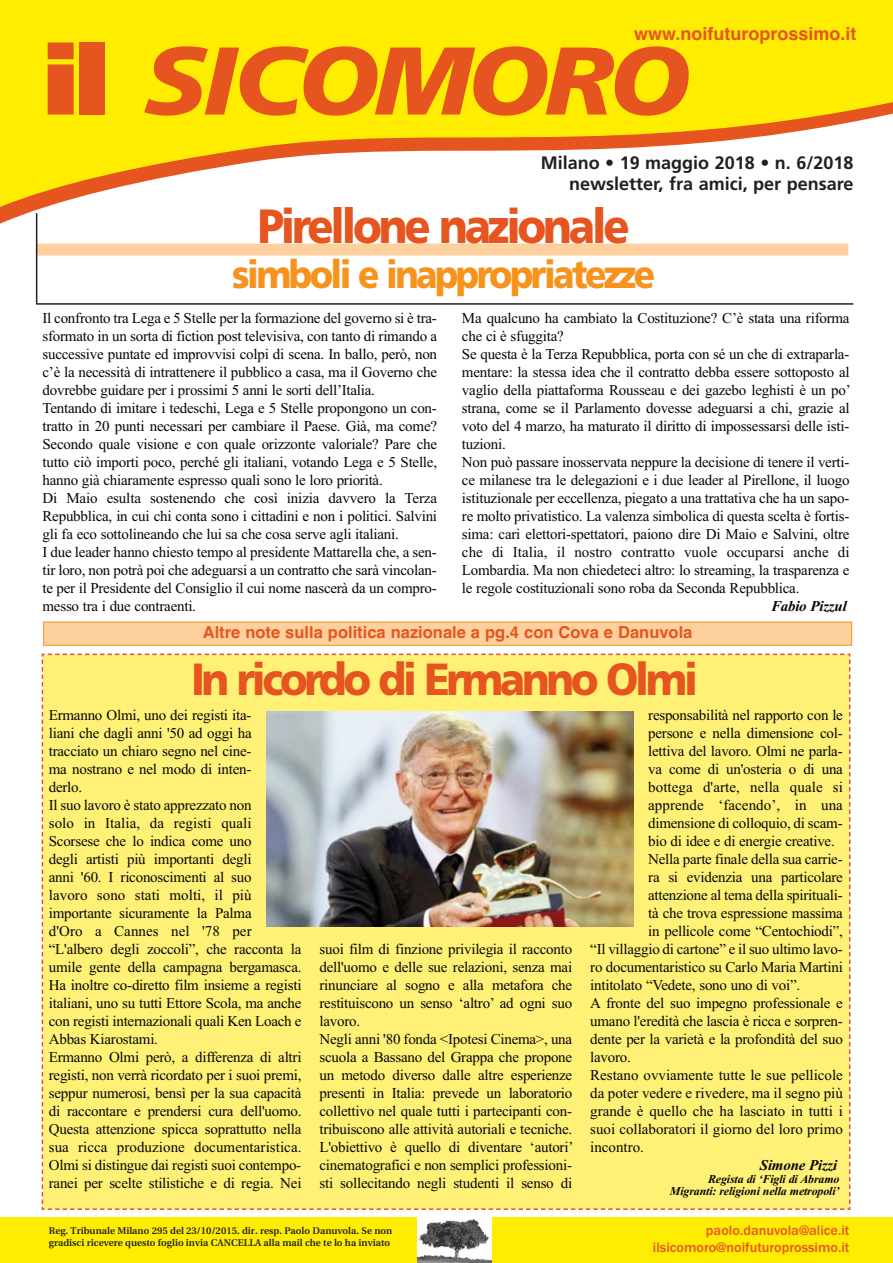
<style>
.page{position:relative;width:893px;height:1263px;background:#fff}
.page>*{position:absolute;margin:0;border:0;box-sizing:border-box;transform-origin:0 0}
.t1{font:italic 900 96px "Frutiger";letter-spacing:-.035em;color:#e6551f;scale:1.07 1}
.t2{font:900 48px "Frutiger";letter-spacing:-.075em;color:#e6551f;scale:.9 1}
.t3{font:900 45px "Frutiger";letter-spacing:-.08em;color:#e6551f;scale:.92 1}
.t4{font:900 39px "Frutiger";letter-spacing:-.075em;color:#f7931d;scale:.9 1}
.t5{font:700 18px/21.6px "Frutiger";color:#231f20;text-align:right}
.t6{font:700 18px "Helvetica";color:#e6551f}
.t7{font:700 16.5px "Helvetica";color:#e6551f}
.t8{font:15px/18px "Times New Roman";letter-spacing:-.015em;color:#070504}
.t9{font:15px "Times New Roman";letter-spacing:.005em;color:#070504}
.t10{font:italic 700 15px "Times New Roman";letter-spacing:-.015em;color:#070504}
.t11{font:500 14.25px/17.1px "Franklin Gothic";color:#e6551f;text-align:right}
.t12{font:italic 700 12px/12px "Times New Roman";letter-spacing:-.015em;color:#070504;text-align:right}
.t13{font:600 9.75px/11.7px "Utopia";color:#231f20}
.s1{font-style:normal}
</style>
<div class="page">
<div style="left:37px;top:244px;width:811px;height:12px;background:#fdd09e"></div>
<svg style="left:0;top:0;width:893px;height:207px;fill:#ffed01"></svg>
<div style="left:0;top:1217px;width:893px;height:46px;background:#ffed01"></div>
<img style="left:417px;top:1217px;width:74px;height:46px">
<hr style="left:36px;top:213px;width:1px;height:91px;background:#231f20">
<hr style="left:36px;top:303px;width:817px;height:2px;background:#231f20">
<div style="left:41px;top:653px;width:810px;height:557px;background:#fff176"></div>
<img style="left:267px;top:711px;width:366px;height:215px">
<div style="left:44px;top:622px;width:807px;height:23px;background:#fdd09e"></div>
<div style="left:43px;top:622px;width:809px;height:24px;border:1px solid #f7931d"></div>
<p class="t6" style="left:634px;top:23px;width:224px">www.noifuturoprossimo.it</p>
<h1 class="t1" style="left:42px;top:43px;width:606px"><span class="s1">il</span> SICOMORO</h1>
<p class="t5" style="left:541px;top:153px;width:314px">Milano • 19 maggio 2018 • n. 6/2018 newsletter, fra amici, per pensare</p>
<h2 class="t2" style="left:258px;top:207px;width:415px">Pirellone nazionale</h2>
<h3 class="t4" style="left:232px;top:259px;width:472px">simboli e inappropriatezze</h3>
<p class="t8" style="left:43px;top:309px;width:396px">Il confronto tra Lega e 5 Stelle per la formazione del governo si è tra&shy;sformato in un sorta di fiction post televisiva, con tanto di rimando a successive puntate ed improvvisi colpi di scena. In ballo, però, non c’è la necessità di intrattenere il pubblico a casa, ma il Governo che dovrebbe guidare per i prossimi 5 anni le sorti dell’Italia.<br>Tentando di imitare i tedeschi, Lega e 5 Stelle propongono un con&shy;tratto in 20 punti necessari per cambiare il Paese. Già, ma come?<br>Secondo quale visione e con quale orizzonte valoriale? Pare che tutto ciò importi poco, perché gli italiani, votando Lega e 5 Stelle, hanno già chiaramente espresso quali sono le loro priorità.<br>Di Maio esulta sostenendo che così inizia davvero la Terza Repubblica, in cui chi conta sono i cittadini e non i politici. Salvini gli fa eco sottolineando che lui sa che cosa serve agli italiani.<br>I due leader hanno chiesto tempo al presidente Mattarella che, a sen&shy;tir loro, non potrà poi che adeguarsi a un contratto che sarà vincolan&shy;te per il Presidente del Consiglio il cui nome nascerà da un compro&shy;messo tra i due contraenti.</p>
<p class="t8" style="left:462px;top:309px;width:390px">Ma qualcuno ha cambiato la Costituzione? C’è stata una riforma che ci è sfuggita?<br>Se questa è la Terza Repubblica, porta con sé un che di extraparla&shy;mentare: la stessa idea che il contratto debba essere sottoposto al vaglio della piattaforma Rousseau e dei gazebo leghisti è un po’ strana, come se il Parlamento dovesse adeguarsi a chi, grazie al voto del 4 marzo, ha maturato il diritto di impossessarsi delle isti&shy;tuzioni.<br>Non può passare inosservata neppure la decisione di tenere il verti&shy;ce milanese tra le delegazioni e i due leader al Pirellone, il luogo istituzionale per eccellenza, piegato a una trattativa che ha un sapo&shy;re molto privatistico. La valenza simbolica di questa scelta è fortis&shy;sima: cari elettori-spettatori, paiono dire Di Maio e Salvini, oltre che di Italia, il nostro contratto vuole occuparsi anche di Lombardia. Ma non chiedeteci altro: lo streaming, la trasparenza e le regole costituzionali sono roba da Seconda Repubblica.</p>
<p class="t10" style="left:771px;top:597px;width:77px">Fabio Pizzul</p>
<p class="t7" style="left:203px;top:623px;width:491px">Altre note sulla politica nazionale a pg.4 con Cova e Danuvola</p>
<h3 class="t3" style="left:191px;top:661px;width:553px">In ricordo di Ermanno Olmi</h3>
<p class="t8" style="left:49px;top:706px;width:254px">Ermanno Olmi, uno dei registi ita-<br>liani che dagli anni '50 ad oggi ha tracciato un chiaro segno nel cine-<br>ma nostrano e nel modo di inten-<br>derlo.<br>Il suo lavoro è stato apprezzato non<br>solo in Italia, da registi quali Scorsese che lo indica come uno<br>degli artisti più importanti degli<br>anni '60. I riconoscimenti al suo<br>lavoro sono stati molti, il più importante sicuramente la Palma<br>d'Oro a Cannes nel '78 per “L'albero degli zoccoli”, che racconta la umile gente della campagna bergamasca.<br>Ha inoltre co-diretto film insieme a registi italiani, uno su tutti Ettore Scola, ma anche con registi internazionali quali Ken Loach e Abbas Kiarostami.<br>Ermanno Olmi però, a differenza di altri registi, non verrà ricordato per i suoi premi, seppur numerosi, bensì per la sua capacità di raccontare e prendersi cura dell'uomo.<br>Questa attenzione spicca soprattutto nella sua ricca produzione documentaristica.<br>Olmi si distingue dai registi suoi contempo&shy;ranei per scelte stilistiche e di regia. Nei</p>
<p class="t8" style="left:319px;top:940px;width:255px">suoi film di finzione privilegia il racconto dell'uomo e delle sue relazioni, senza mai rinunciare al sogno e alla metafora che restituiscono un senso ‘altro’ ad ogni suo lavoro.<br>Negli anni '80 fonda &lt;Ipotesi Cinema&gt;, una scuola a Bassano del Grappa che propone un metodo diverso dalle altre esperienze presenti in Italia: prevede un laboratorio collettivo nel quale tutti i partecipanti con&shy;tribuiscono alle attività autoriali e tecniche.<br>L'obiettivo è quello di diventare ‘autori’ cinematografici e non semplici professioni&shy;sti sollecitando negli studenti il senso di</p>
<p class="t8" style="left:648px;top:706px;width:196px">responsabilità nel rapporto con le</p>
<p class="t8" style="left:648px;top:724px;width:196px">persone e nella dimensione col-</p>
<p class="t8" style="left:648px;top:742px;width:196px">lettiva del lavoro. Olmi ne parla-</p>
<p class="t8" style="left:648px;top:760px;width:196px">va come di un'osteria o di una</p>
<p class="t9" style="left:648px;top:778px;width:196px">bottega d'arte, nella quale si</p>
<p class="t9" style="left:648px;top:796px;width:196px">apprende ‘facendo’, in una</p>
<p class="t8" style="left:648px;top:814px;width:196px">dimensione di colloquio, di scam-</p>
<p class="t8" style="left:648px;top:832px;width:188px">bio di idee e di energie creative.</p>
<p class="t8" style="left:648px;top:850px;width:196px">Nella parte finale della sua carrie-</p>
<p class="t8" style="left:648px;top:868px;width:196px">ra si evidenzia una particolare</p>
<p class="t8" style="left:648px;top:886px;width:196px">attenzione al tema della spirituali-</p>
<p class="t8" style="left:648px;top:904px;width:196px">tà che trova espressione massima</p>
<p class="t8" style="left:648px;top:922px;width:196px">in pellicole come “Centochiodi”,</p>
<p class="t8" style="left:590px;top:940px;width:254px">“Il villaggio di cartone” e il suo ultimo lavo-</p>
<p class="t8" style="left:590px;top:958px;width:254px">ro documentaristico su Carlo Maria Martini</p>
<p class="t8" style="left:590px;top:976px;width:211px">intitolato “Vedete, sono uno di voi”.</p>
<p class="t8" style="left:590px;top:994px;width:254px">A fronte del suo impegno professionale e</p>
<p class="t8" style="left:590px;top:1012px;width:254px">umano l'eredità che lascia è ricca e sorpren-</p>
<p class="t8" style="left:590px;top:1030px;width:254px">dente per la varietà e la profondità del suo</p>
<p class="t8" style="left:590px;top:1048px;width:42px">lavoro.</p>
<p class="t8" style="left:590px;top:1066px;width:254px">Restano ovviamente tutte le sue pellicole</p>
<p class="t8" style="left:590px;top:1084px;width:254px">da poter vedere e rivedere, ma il segno più</p>
<p class="t8" style="left:590px;top:1102px;width:254px">grande è quello che ha lasciato in tutti i</p>
<p class="t8" style="left:590px;top:1120px;width:254px">suoi collaboratori il giorno del loro primo</p>
<p class="t8" style="left:590px;top:1138px;width:55px">incontro.</p>
<p class="t10" style="left:760px;top:1156px;width:79px">Simone Pizzi</p>
<p class="t12" style="left:670px;top:1173px;width:171px">Regista di ‘Figli di Abramo<br>Migranti: religioni nella metropoli’</p>
<p class="t13" style="left:49px;top:1226px;width:345px">Reg. Tribunale Milano 295 del 23/10/2015. dir. resp. Paolo Danuvola. Se non gradisci ricevere questo foglio invia CANCELLA alla mail che te lo ha inviato</p>
<p class="t11" style="left:653px;top:1221px;width:198px">paolo.danuvola@alice.it ilsicomoro@noifuturoprossimo.it</p>
</div>
